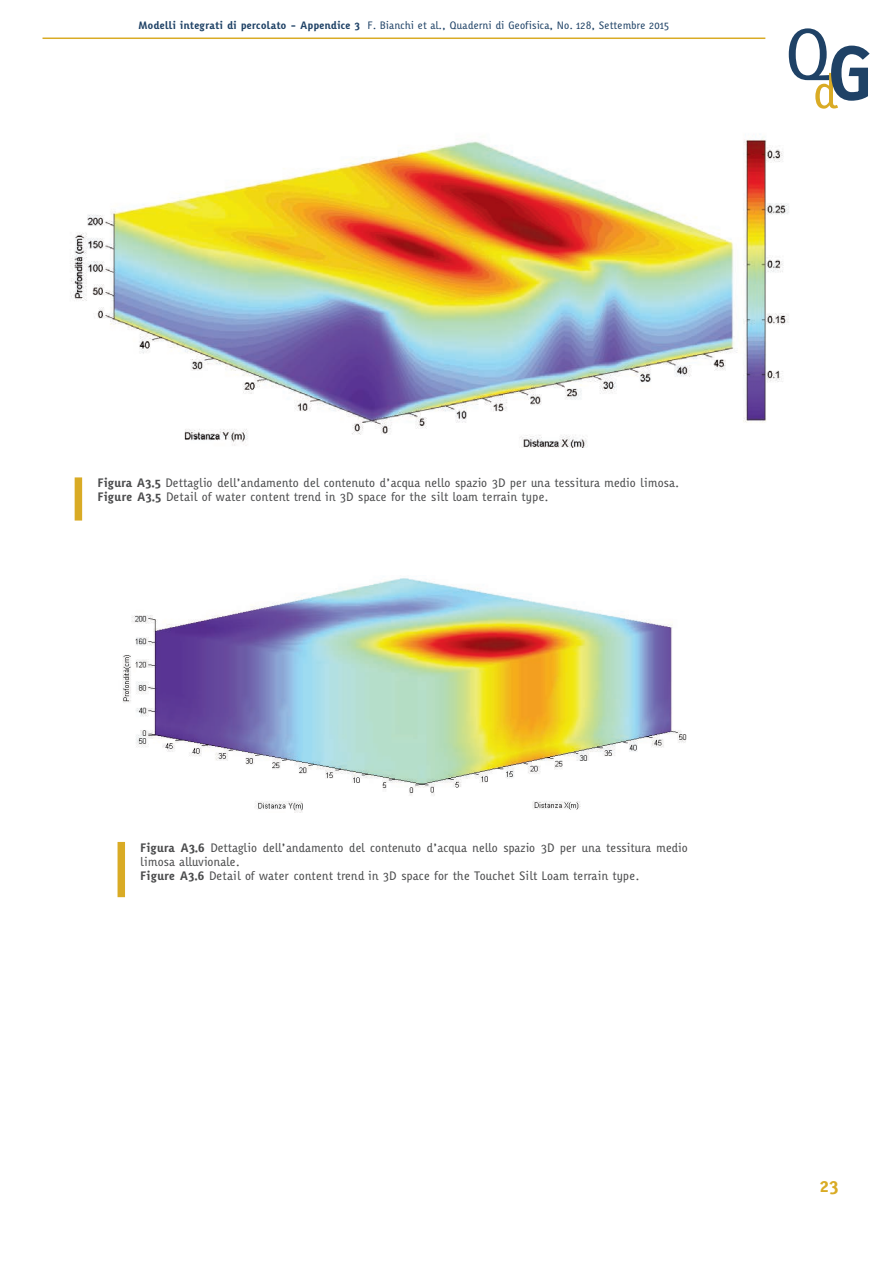
<style>
.page{position:relative;width:893px;height:1263px;background:#fff}
.page>*{position:absolute;margin:0;border:0;box-sizing:border-box;transform-origin:0 0}
.t1{font:700 18px "Karbid";color:#d9ab25}
.t2{font:12px/14.4px "Karbid";letter-spacing:-.01em;color:#4b4c4d}
.t3{font:10.5px "Karbid";color:#1f4266}
.s1{font-weight:700}
</style>
<div class="page">
<hr style="left:43px;top:38px;width:722px;height:1px;background:#d9ab25">
<div style="left:75px;top:477px;width:7px;height:43px;background:#d9ab25"></div>
<img style="left:70px;top:134px;width:719px;height:313px">
<div style="left:118px;top:842px;width:7px;height:55px;background:#d9ab25"></div>
<img style="left:122px;top:578px;width:565px;height:234px">
<svg style="left:789px;top:28px;width:81px;height:81px"></svg>
<p class="t3" style="left:138px;top:22px;width:532px"><span class="s1">Modelli integrati di percolato - Appendice 3</span> F. Bianchi et al., Quaderni di Geofisica, No. 128, Settembre 2015</p>
<p class="t2" style="left:97px;top:476px;width:583px"><span class="s1">Figura A3.5</span> Dettaglio dell’andamento del contenuto d’acqua nello spazio 3D per una tessitura medio limosa.<br><span class="s1">Figure A3.5</span> Detail of water content trend in 3D space for the silt loam terrain type.</p>
<p class="t2" style="left:140px;top:841px;width:549px"><span class="s1">Figura A3.6</span> Dettaglio dell’andamento del contenuto d’acqua nello spazio 3D per una tessitura medio limosa alluvionale.<br><span class="s1">Figure A3.6</span> Detail of water content trend in 3D space for the Touchet Silt Loam terrain type.</p>
<h1 class="t1" style="left:820px;top:1178px;width:20px">23</h1>
</div>
